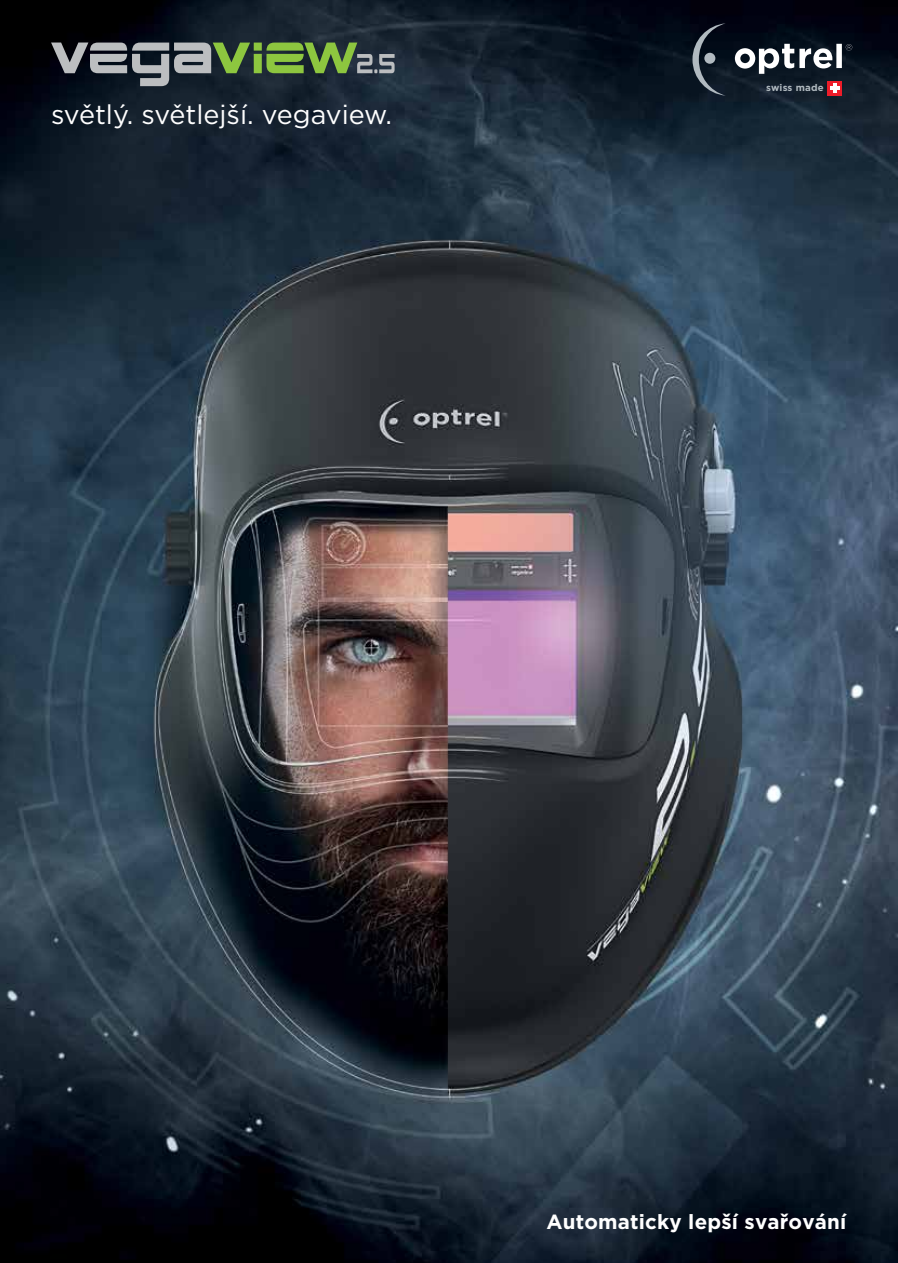
<style>
.page{position:relative;width:898px;height:1263px;background:#fff}
.page>*{position:absolute;margin:0;border:0;box-sizing:border-box;transform-origin:0 0}
.t1{font:27px "Gotham";color:#fff}
.t2{font:700 20.4px "Gotham";letter-spacing:.01em;color:#fff}
.t3{font:700 9.75px "Gotham";letter-spacing:.02em;color:#b1bac0}
</style>
<div class="page">
<img style="left:0;top:0;width:897px;height:1263px">
<svg style="left:734px;top:44px;width:117px;height:30px"></svg>
<svg style="left:692px;top:23px;width:33px;height:73px"></svg>
<div style="left:704px;top:53px;width:11px;height:11px;background:#b1bac0;border-radius:50%"></div>
<div style="left:827px;top:81px;width:14px;height:14px;background:#ed1c29"></div>
<svg style="left:833px;top:83px;width:3px;height:10px"></svg>
<hr style="left:829px;top:86px;width:10px;height:4px;background:#fff">
<svg style="left:51px;top:43px;width:199px;height:43px"></svg>
<div style="left:253px;top:43px;width:9px;height:8px;background:#8dc63f"></div>
<div style="left:254px;top:54px;width:8px;height:19px;background:#8dc63f"></div>
<svg style="left:266px;top:43px;width:128px;height:30px"></svg>
<p class="t1" style="left:51px;top:97px;width:342px">světlý. světlejší. vegaview.</p>
<p class="t3" style="left:765px;top:81px;width:59px">swiss made</p>
<p class="t2" style="left:546px;top:1208px;width:301px">Automaticky lepší svařování</p>
</div>
